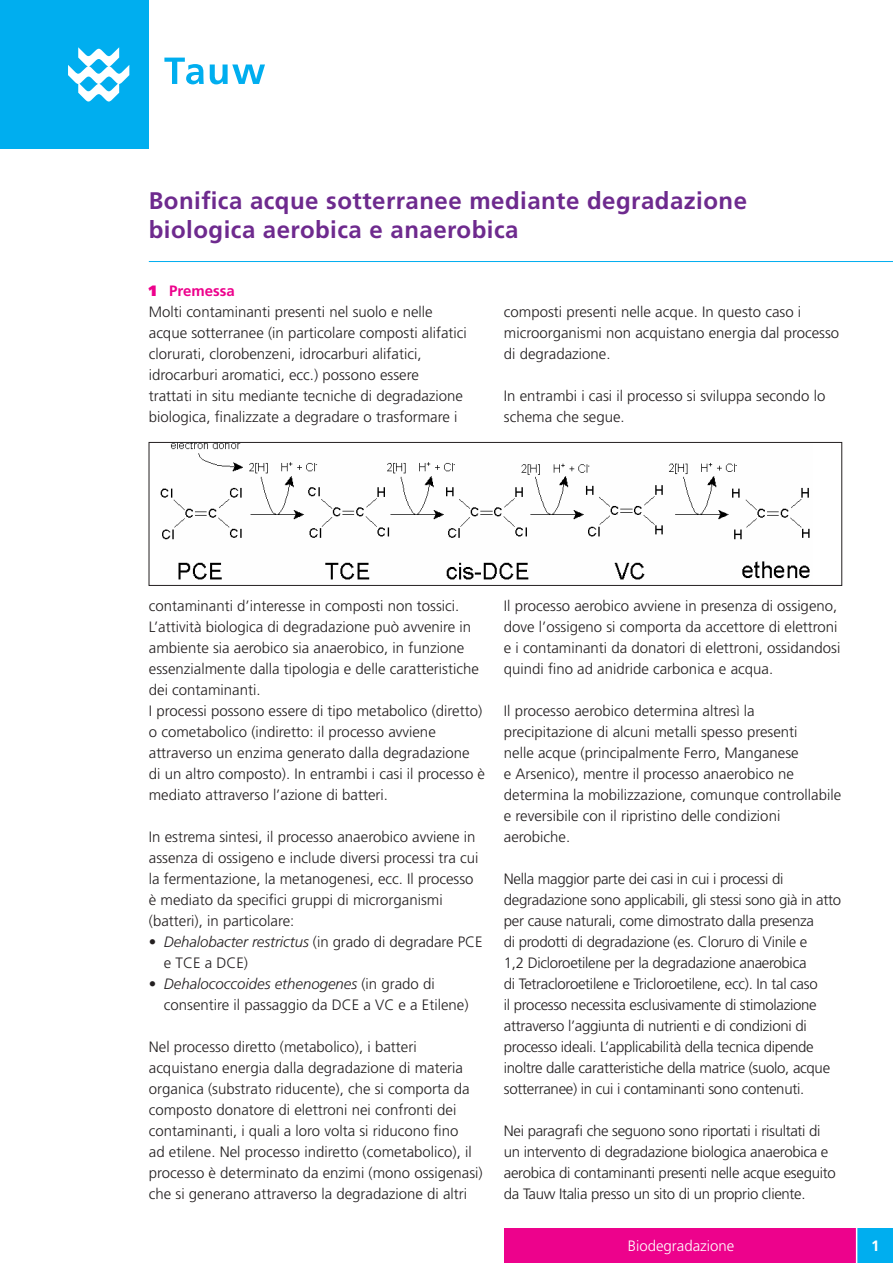
<style>
.page{position:relative;width:893px;height:1263px;background:#fff}
.page>*{position:absolute;margin:0;border:0;box-sizing:border-box;transform-origin:0 0}
.t1{font:700 24px "Frutiger";letter-spacing:.02em;color:#6e2a8e}
.t2{font:300 15px/21px "Frutiger";color:#231f20}
.t3{font:300 15px/21px "Frutiger";letter-spacing:-.02em;color:#231f20}
.t4{font:300 15px "Frutiger";color:#fff}
.t5{font:700 15px "Frutiger";color:#ed028c}
.t6{font:700 15px "Frutiger";color:#fff}
.s1{font-weight:900}
.s2{font-style:italic}
</style>
<div class="page">
<div style="left:0;top:0;width:149px;height:149px;background:#00aeef"></div>
<svg style="left:68px;top:47px;width:61px;height:55px"></svg>
<svg style="left:164px;top:58px;width:101px;height:26px"></svg>
<div style="left:504px;top:1229px;width:353px;height:34px;background:#ed028c"></div>
<div style="left:857px;top:1229px;width:36px;height:34px;background:#00aeef"></div>
<hr style="left:856px;top:1227px;width:1px;height:36px;background:#fff">
<hr style="left:149px;top:261px;width:744px;height:1px;background:#00aeef">
<img style="left:161px;top:444px;width:649px;height:136px">
<div style="left:149px;top:442px;width:693px;height:144px;border:1px solid #231f20"></div>
<p class="t1" style="left:149px;top:187px;width:600px">Bonifica acque sotterranee mediante degradazione</p>
<p class="t1" style="left:149px;top:216px;width:371px">biologica aerobica e anaerobica</p>
<p class="t5" style="left:149px;top:282px;width:87px"><span class="s1">1</span> Premessa</p>
<p class="t2" style="left:149px;top:302px;width:320px">Molti contaminanti presenti nel suolo e nelle acque sotterranee (in particolare composti alifatici clorurati, clorobenzeni, idrocarburi alifatici, idrocarburi aromatici, ecc.) possono essere<br>trattati in situ mediante tecniche di degradazione biologica, finalizzate a degradare o trasformare i</p>
<p class="t2" style="left:504px;top:302px;width:337px">composti presenti nelle acque. In questo caso i microorganismi non acquistano energia dal processo di degradazione.</p>
<p class="t2" style="left:504px;top:386px;width:323px">In entrambi i casi il processo si sviluppa secondo lo schema che segue.</p>
<p class="t2" style="left:149px;top:596px;width:331px">contaminanti d’interesse in composti non tossici.<br>L’attività biologica di degradazione può avvenire in ambiente sia aerobico sia anaerobico, in funzione essenzialmente dalla tipologia e delle caratteristiche dei contaminanti.</p>
<p class="t2" style="left:149px;top:701px;width:338px">I processi possono essere di tipo metabolico (diretto) o cometabolico (indiretto: il processo avviene attraverso un enzima generato dalla degradazione di un altro composto). In entrambi i casi il processo è mediato attraverso l’azione di batteri.</p>
<p class="t2" style="left:149px;top:827px;width:331px">In estrema sintesi, il processo anaerobico avviene in assenza di ossigeno e include diversi processi tra cui la fermentazione, la metanogenesi, ecc. Il processo è mediato da specifici gruppi di microrganismi (batteri), in particolare:</p>
<p class="t2" style="left:164px;top:932px;width:320px;text-indent:-15px">• <span class="s2">Dehalobacter restrictus</span> (in grado di degradare PCE e TCE a DCE)</p>
<p class="t2" style="left:164px;top:974px;width:306px;text-indent:-15px">• <span class="s2">Dehalococcoides ethenogenes</span> (in grado di consentire il passaggio da DCE a VC e a Etilene)</p>
<p class="t2" style="left:149px;top:1037px;width:335px">Nel processo diretto (metabolico), i batteri acquistano energia dalla degradazione di materia organica (substrato riducente), che si comporta da composto donatore di elettroni nei confronti dei contaminanti, i quali a loro volta si riducono fino<br>ad etilene. Nel processo indiretto (cometabolico), il processo è determinato da enzimi (mono ossigenasi) che si generano attraverso la degradazione di altri</p>
<p class="t2" style="left:504px;top:596px;width:338px">Il processo aerobico avviene in presenza di ossigeno, dove l’ossigeno si comporta da accettore di elettroni e i contaminanti da donatori di elettroni, ossidandosi quindi fino ad anidride carbonica e acqua.</p>
<p class="t2" style="left:504px;top:701px;width:339px">Il processo aerobico determina altresì la precipitazione di alcuni metalli spesso presenti<br>nelle acque (principalmente Ferro, Manganese<br>e Arsenico), mentre il processo anaerobico ne determina la mobilizzazione, comunque controllabile e reversibile con il ripristino delle condizioni aerobiche.</p>
<p class="t3" style="left:504px;top:869px;width:339px">Nella maggior parte dei casi in cui i processi di degradazione sono applicabili, gli stessi sono già in atto per cause naturali, come dimostrato dalla presenza<br>di prodotti di degradazione (es. Cloruro di Vinile e<br>1,2 Dicloroetilene per la degradazione anaerobica<br>di Tetracloroetilene e Tricloroetilene, ecc). In tal caso<br>il processo necessita esclusivamente di stimolazione attraverso l’aggiunta di nutrienti e di condizioni di processo ideali. L’applicabilità della tecnica dipende inoltre dalle caratteristiche della matrice (suolo, acque sotterranee) in cui i contaminanti sono contenuti.</p>
<p class="t3" style="left:504px;top:1121px;width:333px">Nei paragrafi che seguono sono riportati i risultati di un intervento di degradazione biologica anaerobica e aerobica di contaminanti presenti nelle acque eseguito da Tauw Italia presso un sito di un proprio cliente.</p>
<p class="t4" style="left:628px;top:1237px;width:108px">Biodegradazione</p>
<p class="t6" style="left:871px;top:1236px;width:10px">1</p>
</div>
